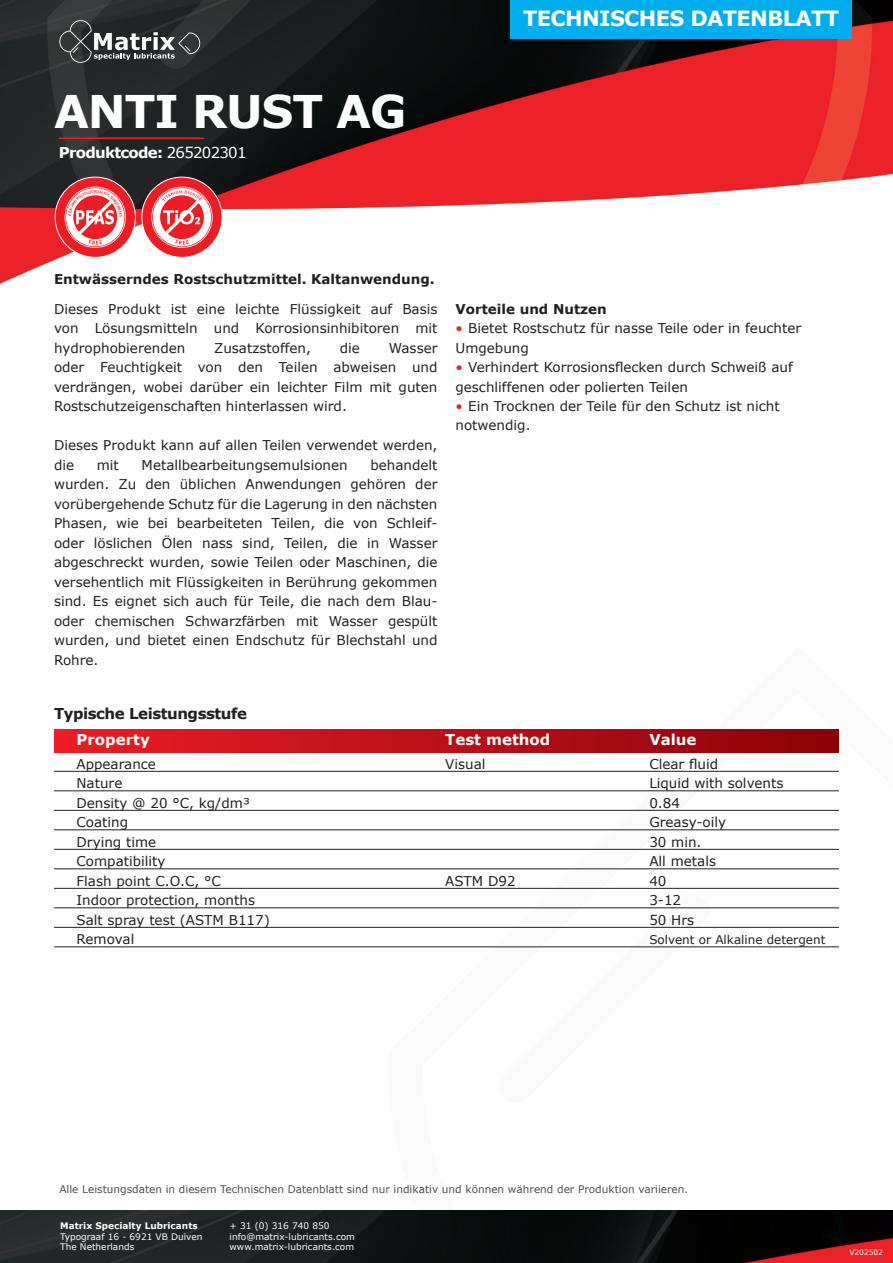
<style>
.page{position:relative;width:893px;height:1263px;background:#fff}
.page>*{position:absolute;margin:0;border:0;box-sizing:border-box;transform-origin:0 0}
.t1{font:700 45px "Verdana";letter-spacing:-.025em;color:#fff}
.t2{font:700 21px "Verdana";letter-spacing:-.03em;color:#fff}
.t3{font:700 15px "Verdana";color:#fff}
.t4{font:700 15px "Verdana";letter-spacing:-.03em;color:#231f20}
.t5{font:700 15px "Verdana";letter-spacing:-.05em;color:#fff}
.t6{font:13.5px/19.5px "Verdana";color:#231f20}
.t7{font:700 13.5px "Verdana";color:#231f20}
.t8{font:12px "Verdana";color:#231f20}
.t9{font:10.5px "Verdana";color:#231f20}
.t10{font:9px/10.5px "Verdana";color:#fff}
.t11{font:700 9px "Verdana";color:#fff}
.t12{font:7.5px "Verdana";color:#fff}
.s1{font-weight:400}
.s2{color:#ee1d23}
</style>
<div class="page">
<img style="left:0;top:0;width:893px;height:284px">
<svg style="left:388px;top:752px;width:505px;height:459px"></svg>
<div style="left:510px;top:0;width:342px;height:38px;background:#00aeef"></div>
<svg style="left:59px;top:20px;width:141px;height:43px"></svg>
<img style="left:0;top:1211px;width:893px;height:52px">
<div style="left:54px;top:729px;width:785px;height:23px;background:linear-gradient(to right,#ec1d26,#8a0207)"></div>
<hr style="left:54px;top:771px;width:785px;height:1px;background:#231f20">
<hr style="left:54px;top:790px;width:785px;height:1px;background:#231f20">
<hr style="left:54px;top:810px;width:785px;height:1px;background:#231f20">
<hr style="left:54px;top:829px;width:785px;height:1px;background:#231f20">
<hr style="left:54px;top:849px;width:785px;height:1px;background:#231f20">
<hr style="left:54px;top:868px;width:785px;height:1px;background:#231f20">
<hr style="left:54px;top:888px;width:785px;height:1px;background:#231f20">
<hr style="left:54px;top:907px;width:785px;height:1px;background:#231f20">
<hr style="left:54px;top:927px;width:785px;height:1px;background:#231f20">
<hr style="left:54px;top:946px;width:785px;height:1px;background:#231f20">
<hr style="left:59px;top:137px;width:145px;height:2px;background:#ee1d23">
<svg style="left:55px;top:177px;width:168px;height:81px"></svg>
<h1 class="t1" style="left:54px;top:83px;width:354px">ANTI RUST AG</h1>
<p class="t5" style="left:59px;top:143px;width:189px">Produktcode: <span class="s1">265202301</span></p>
<h2 class="t2" style="left:523px;top:5px;width:318px">TECHNISCHES DATENBLATT</h2>
<p class="t7" style="left:54px;top:270px;width:382px">Entwässerndes Rostschutzmittel. Kaltanwendung.</p>
<p class="t6" style="left:54px;top:299px;width:385px;text-align:justify">Dieses Produkt ist eine leichte Flüssigkeit auf Basis von Lösungsmitteln und Korrosionsinhibitoren mit hydrophobierenden</p>
<p class="t6" style="left:214px;top:338px;width:98px">Zusatzstoffen,</p>
<p class="t6" style="left:340px;top:338px;width:22px">die</p>
<p class="t6" style="left:54px;top:338px;width:385px;text-align:justify;text-indent:335px">Wasser oder Feuchtigkeit von den Teilen abweisen und verdrängen, wobei darüber ein leichter Film mit guten Rostschutzeigenschaften hinterlassen wird.</p>
<p class="t6" style="left:54px;top:436px;width:385px">Dieses Produkt kann auf allen Teilen verwendet werden, die</p>
<p class="t6" style="left:54px;top:455px;width:385px;text-align:justify;text-indent:316px">behandelt wurden. Zu den üblichen Anwendungen gehören der vorübergehende Schutz für die Lagerung in den nächsten Phasen, wie bei bearbeiteten Teilen, die von Schleif&shy;oder löslichen Ölen nass sind, Teilen, die in Wasser abgeschreckt wurden, sowie Teilen oder Maschinen, die versehentlich mit Flüssigkeiten in Berührung gekommen sind. Es eignet sich auch für Teile, die nach dem Blau&shy;oder chemischen Schwarzfärben mit Wasser gespült wurden, und bietet einen Endschutz für Blechstahl und Rohre.</p>
<p class="t6" style="left:97px;top:455px;width:24px">mit</p>
<p class="t6" style="left:142px;top:455px;width:208px">Metallbearbeitungsemulsionen</p>
<p class="t7" style="left:455px;top:300px;width:153px">Vorteile und Nutzen</p>
<p class="t6" style="left:455px;top:319px;width:347px"><span class="s2">•</span> Bietet Rostschutz für nasse Teile oder in feuchter<br>Umgebung</p>
<p class="t6" style="left:455px;top:358px;width:339px"><span class="s2">•</span> Verhindert Korrosionsflecken durch Schweiß auf geschliffenen oder polierten Teilen</p>
<p class="t6" style="left:455px;top:396px;width:326px"><span class="s2">•</span> Ein Trocknen der Teile für den Schutz ist nicht notwendig.</p>
<p class="t4" style="left:54px;top:704px;width:195px">Typische Leistungsstufe</p>
<p class="t3" style="left:76px;top:729px;width:75px">Property</p>
<p class="t3" style="left:445px;top:729px;width:107px">Test method</p>
<p class="t3" style="left:649px;top:729px;width:49px">Value</p>
<p class="t6" style="left:76px;top:754px;width:81px">Appearance</p>
<p class="t6" style="left:445px;top:754px;width:42px">Visual</p>
<p class="t6" style="left:649px;top:754px;width:70px">Clear fluid</p>
<p class="t6" style="left:76px;top:773px;width:47px">Nature</p>
<p class="t6" style="left:649px;top:773px;width:136px">Liquid with solvents</p>
<p class="t6" style="left:76px;top:793px;width:175px">Density @ 20 °C, kg/dm³</p>
<p class="t6" style="left:649px;top:793px;width:32px">0.84</p>
<p class="t6" style="left:76px;top:812px;width:53px">Coating</p>
<p class="t6" style="left:649px;top:812px;width:78px">Greasy-oily</p>
<p class="t6" style="left:76px;top:832px;width:81px">Drying time</p>
<p class="t6" style="left:649px;top:832px;width:54px">30 min.</p>
<p class="t6" style="left:76px;top:851px;width:91px">Compatibility</p>
<p class="t6" style="left:649px;top:851px;width:68px">All metals</p>
<p class="t6" style="left:76px;top:871px;width:146px">Flash point C.O.C, °C</p>
<p class="t6" style="left:445px;top:871px;width:72px">ASTM D92</p>
<p class="t6" style="left:649px;top:871px;width:19px">40</p>
<p class="t6" style="left:76px;top:890px;width:180px">Indoor protection, months</p>
<p class="t6" style="left:649px;top:890px;width:33px">3-12</p>
<p class="t6" style="left:76px;top:910px;width:195px">Salt spray test (ASTM B117)</p>
<p class="t6" style="left:649px;top:910px;width:46px">50 Hrs</p>
<p class="t6" style="left:76px;top:929px;width:59px">Removal</p>
<p class="t8" style="left:649px;top:932px;width:178px">Solvent or Alkaline detergent</p>
<p class="t9" style="left:59px;top:1183px;width:630px">Alle Leistungsdaten in diesem Technischen Datenblatt sind nur indikativ und können während der Produktion variieren.</p>
<p class="t11" style="left:60px;top:1220px;width:139px">Matrix Specialty Lubricants</p>
<p class="t10" style="left:60px;top:1231px;width:144px">Typograaf 16 - 6921 VB Duiven<br>The Netherlands</p>
<p class="t10" style="left:230px;top:1221px;width:127px">+ 31 (0) 316 740 850 info@matrix-lubricants.com www.matrix-lubricants.com</p>
<p class="t12" style="left:849px;top:1247px;width:35px">V202502</p>
</div>
